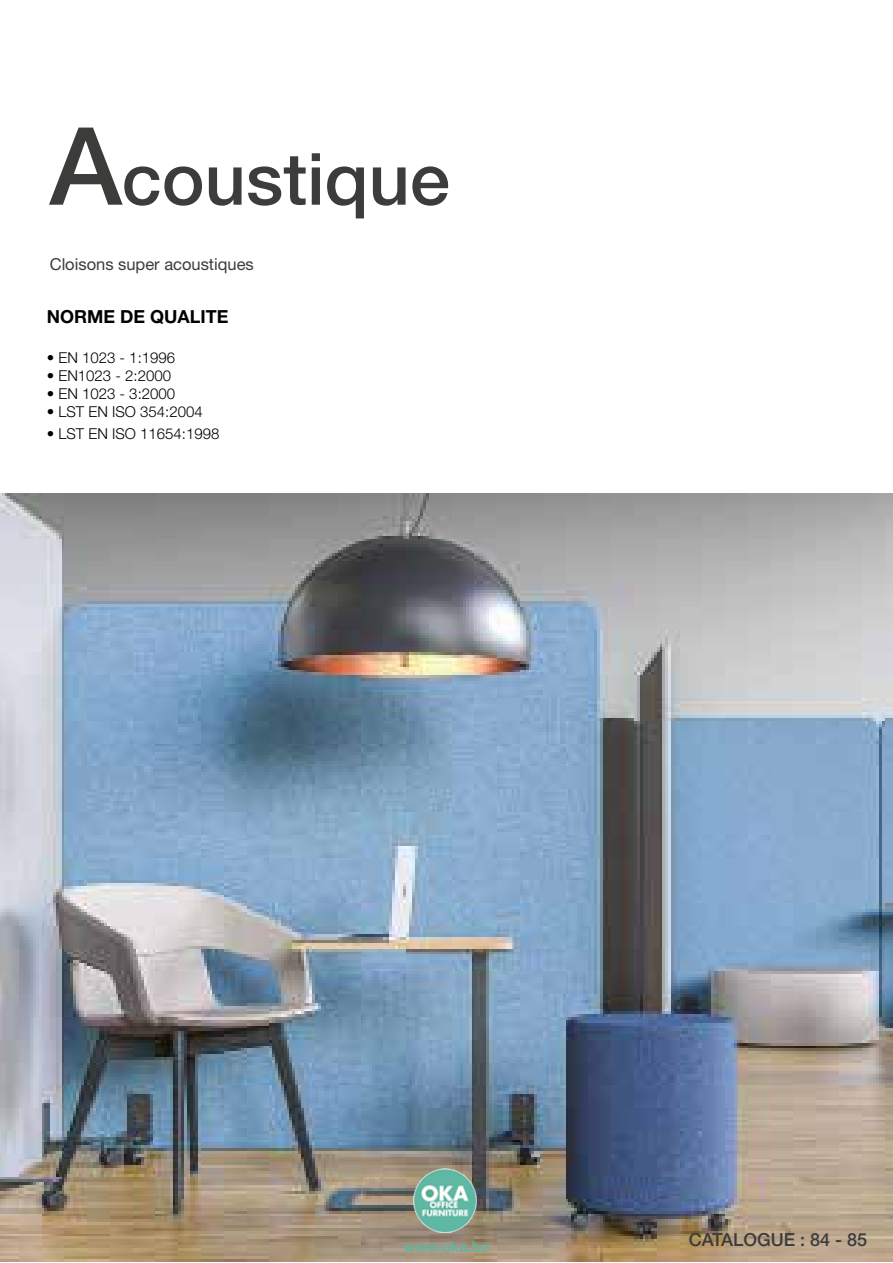
<style>
.page{position:relative;width:893px;height:1263px;background:#fff}
.page>*{position:absolute;margin:0;border:0;box-sizing:border-box;transform-origin:0 0}
.t1{font:500 72px "Helvetica Neue LT Std";color:#3c3c3b}
.t2{font:500 18px "Helvetica Neue LT Std";color:#3c3c3b}
.t3{font:700 18px "Helvetica Neue LT Std";color:#000}
.t4{font:16.5px "Helvetica Neue LT Std";color:#3c3c3b}
.t5{font:300 15px "Helvetica Neue LT Std";color:#000}
.t6{font:500 15px "Helvetica Neue LT Std";color:#5db7a2}
.s1{font-size:108px}
</style>
<div class="page">
<img style="left:0;top:493px;width:893px;height:768px">
<img style="left:413px;top:1168px;width:64px;height:64px">
<h1 class="t1" style="left:50px;top:136px;width:402px"><span class="s1">A</span>coustique</h1>
<p class="t4" style="left:50px;top:254px;width:206px">Cloisons super acoustiques</p>
<p class="t3" style="left:47px;top:306px;width:183px">NORME DE QUALITE</p>
<p class="t5" style="left:47px;top:348px;width:130px">• EN 1023 - 1:1996</p>
<p class="t5" style="left:47px;top:366px;width:126px">• EN1023 - 2:2000</p>
<p class="t5" style="left:47px;top:384px;width:130px">• EN 1023 - 3:2000</p>
<p class="t5" style="left:47px;top:402px;width:157px">• LST EN ISO 354:2004</p>
<p class="t5" style="left:47px;top:424px;width:174px">• LST EN ISO 11654:1998</p>
<p class="t6" style="left:404px;top:1238px;width:87px">www.oka.be</p>
<p class="t2" style="left:689px;top:1229px;width:180px">CATALOGUE : 84 - 85</p>
</div>
